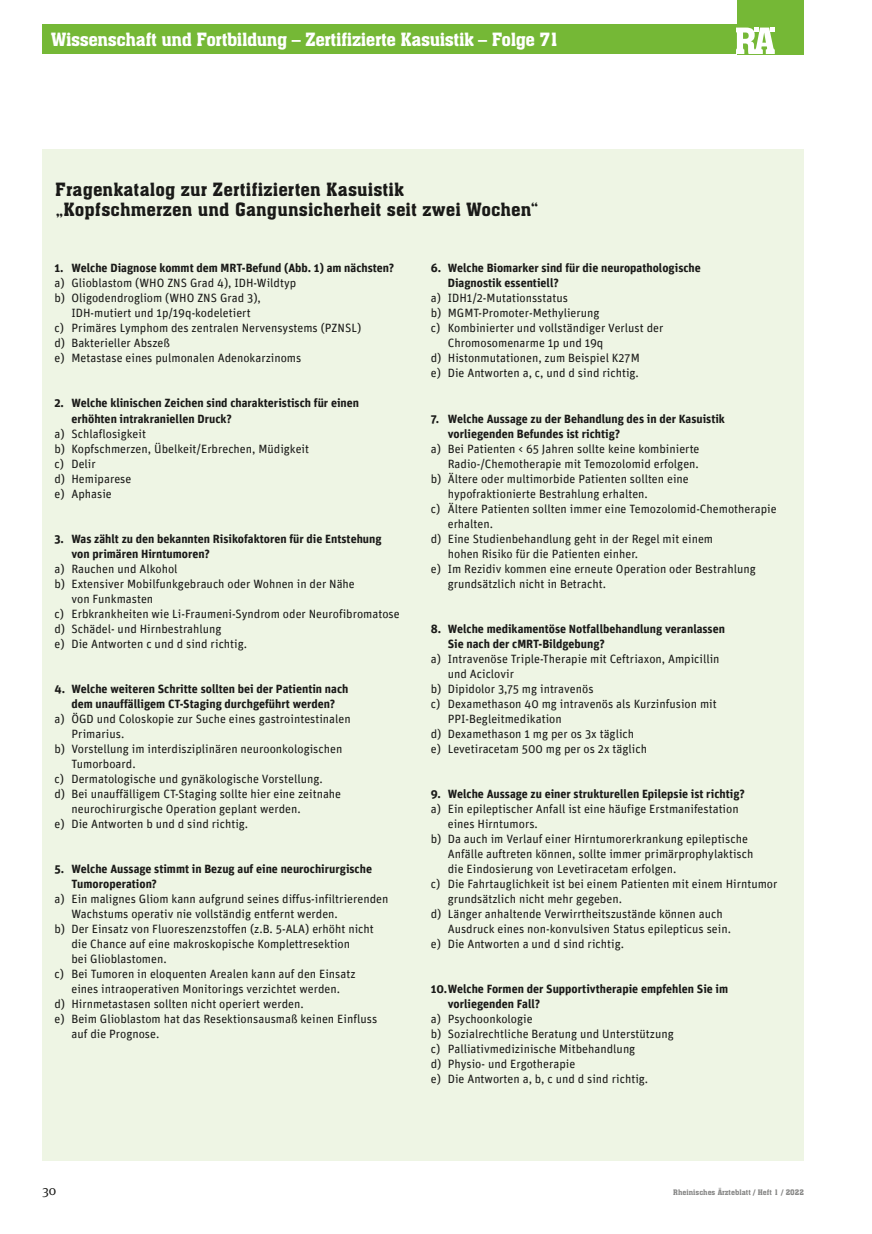
<style>
.page{position:relative;width:872px;height:1234px;background:#fff}
.page>*{position:absolute;margin:0;border:0;box-sizing:border-box;transform-origin:0 0}
.t1{font:18px/19.5px "Aachen BT";letter-spacing:.005em;color:#1a1a18}
.t2{font:18px "Aachen BT";letter-spacing:-.025em;color:#fff}
.t3{font:13.5px "Meta Serif OT";color:#1a1a18}
.t4{font:12px/15px "Unit";color:#1a1a18}
.t5{font:700 12px/15px "Unit";color:#1a1a18}
.t6{font:7.5px "Aachen BT";color:#878786}
</style>
<div class="page">
<div style="left:43px;top:25px;width:694px;height:29px;background:#75b836"></div>
<div style="left:737px;top:0;width:67px;height:54px;background:#75b836"></div>
<svg style="left:737px;top:28px;width:37px;height:26px"></svg>
<div style="left:43px;top:149px;width:761px;height:1011px;background:#eef5e4"></div>
<h1 class="t2" style="left:51px;top:28px;width:510px">Wissenschaft und Fortbildung – Zertifizierte Kasuistik – Folge 71</h1>
<h1 class="t1" style="left:55px;top:180px;width:485px">Fragenkatalog zur Zertifizierten Kasuistik „Kopfschmerzen und Gangunsicherheit seit zwei Wochen“</h1>
<p class="t5" style="left:54px;top:260px;width:341px">1. Welche Diagnose kommt dem MRT-Befund (Abb. 1) am nächsten?</p>
<p class="t4" style="left:54px;top:275px;width:243px">a) Glioblastom (WHO ZNS Grad 4), IDH-Wildtyp</p>
<p class="t4" style="left:54px;top:290px;width:208px">b) Oligodendrogliom (WHO ZNS Grad 3),</p>
<p class="t4" style="left:71px;top:305px;width:181px">IDH-mutiert und 1p/19q-kodeletiert</p>
<p class="t4" style="left:54px;top:320px;width:308px">c) Primäres Lymphom des zentralen Nervensystems (PZNSL)</p>
<p class="t4" style="left:54px;top:335px;width:117px">d) Bakterieller Abszeß</p>
<p class="t4" style="left:54px;top:350px;width:248px">e) Metastase eines pulmonalen Adenokarzinoms</p>
<p class="t5" style="left:71px;top:395px;width:289px;text-indent:-17px">2. Welche klinischen Zeichen sind charakteristisch für einen erhöhten intrakraniellen Druck?</p>
<p class="t4" style="left:54px;top:425px;width:256px">a) Schlaflosigkeit<br>b) Kopfschmerzen, Übelkeit/Erbrechen, Müdigkeit c) Delir<br>d) Hemiparese<br>e) Aphasie</p>
<p class="t5" style="left:71px;top:530px;width:312px;text-indent:-17px">3. Was zählt zu den bekannten Risikofaktoren für die Entstehung von primären Hirntumoren?</p>
<p class="t4" style="left:54px;top:560px;width:125px">a) Rauchen und Alkohol</p>
<p class="t4" style="left:54px;top:575px;width:302px">b) Extensiver Mobilfunkgebrauch oder Wohnen in der Nähe</p>
<p class="t4" style="left:71px;top:590px;width:83px">von Funkmasten</p>
<p class="t4" style="left:54px;top:605px;width:347px">c) Erbkrankheiten wie Li-Fraumeni-Syndrom oder Neurofibromatose</p>
<p class="t4" style="left:54px;top:620px;width:169px">d) Schädel- und Hirnbestrahlung</p>
<p class="t4" style="left:54px;top:635px;width:194px">e) Die Antworten c und d sind richtig.</p>
<p class="t5" style="left:54px;top:680px;width:295px;text-align:center">4. Welche weiteren Schritte sollten bei der Patientin nach dem unauffälligem CT-Staging durchgeführt werden?</p>
<p class="t4" style="left:54px;top:710px;width:298px">a) ÖGD und Coloskopie zur Suche eines gastrointestinalen</p>
<p class="t4" style="left:71px;top:725px;width:54px">Primarius.</p>
<p class="t4" style="left:54px;top:740px;width:289px">b) Vorstellung im interdisziplinären neuroonkologischen</p>
<p class="t4" style="left:71px;top:755px;width:66px">Tumorboard.</p>
<p class="t4" style="left:54px;top:770px;width:270px">c) Dermatologische und gynäkologische Vorstellung.</p>
<p class="t4" style="left:54px;top:785px;width:288px">d) Bei unauffälligem CT-Staging sollte hier eine zeitnahe</p>
<p class="t4" style="left:71px;top:800px;width:231px">neurochirurgische Operation geplant werden.</p>
<p class="t4" style="left:54px;top:815px;width:195px">e) Die Antworten b und d sind richtig.</p>
<p class="t5" style="left:71px;top:860px;width:302px;text-indent:-17px">5. Welche Aussage stimmt in Bezug auf eine neurochirurgische<br>Tumoroperation?</p>
<p class="t4" style="left:54px;top:890px;width:335px">a) Ein malignes Gliom kann aufgrund seines diffus-infiltrierenden</p>
<p class="t4" style="left:71px;top:905px;width:268px">Wachstums operativ nie vollständig entfernt werden.</p>
<p class="t4" style="left:54px;top:920px;width:321px">b) Der Einsatz von Fluoreszenzstoffen (z.B. 5-ALA) erhöht nicht</p>
<p class="t4" style="left:71px;top:935px;width:280px">die Chance auf eine makroskopische Komplettresektion</p>
<p class="t4" style="left:71px;top:950px;width:97px">bei Glioblastomen.</p>
<p class="t4" style="left:54px;top:965px;width:303px">c) Bei Tumoren in eloquenten Arealen kann auf den Einsatz</p>
<p class="t4" style="left:71px;top:980px;width:270px">eines intraoperativen Monitorings verzichtet werden.</p>
<p class="t4" style="left:54px;top:995px;width:251px">d) Hirnmetastasen sollten nicht operiert werden.</p>
<p class="t4" style="left:54px;top:1010px;width:324px">e) Beim Glioblastom hat das Resektionsausmaß keinen Einfluss</p>
<p class="t4" style="left:71px;top:1025px;width:89px">auf die Prognose.</p>
<p class="t5" style="left:448px;top:260px;width:255px;text-indent:-17px">6. Welche Biomarker sind für die neuropathologische<br>Diagnostik essentiell?</p>
<p class="t4" style="left:431px;top:290px;width:139px">a) IDH1/2-Mutationsstatus</p>
<p class="t4" style="left:431px;top:305px;width:170px">b) MGMT-Promoter-Methylierung</p>
<p class="t4" style="left:431px;top:320px;width:234px">c) Kombinierter und vollständiger Verlust der</p>
<p class="t4" style="left:448px;top:335px;width:157px">Chromosomenarme 1p und 19q</p>
<p class="t4" style="left:431px;top:350px;width:210px">d) Histonmutationen, zum Beispiel K27M</p>
<p class="t4" style="left:431px;top:365px;width:210px">e) Die Antworten a, c, und d sind richtig.</p>
<p class="t5" style="left:448px;top:410px;width:279px;text-indent:-17px">7. Welche Aussage zu der Behandlung des in der Kasuistik vorliegenden Befundes ist richtig?</p>
<p class="t4" style="left:431px;top:440px;width:270px">a) Bei Patienten &lt; 65 Jahren sollte keine kombinierte</p>
<p class="t4" style="left:448px;top:455px;width:253px">Radio-/Chemotherapie mit Temozolomid erfolgen.</p>
<p class="t4" style="left:431px;top:470px;width:259px">b) Ältere oder multimorbide Patienten sollten eine</p>
<p class="t4" style="left:448px;top:485px;width:202px">hypofraktionierte Bestrahlung erhalten.</p>
<p class="t4" style="left:431px;top:500px;width:347px">c) Ältere Patienten sollten immer eine Temozolomid-Chemotherapie</p>
<p class="t4" style="left:448px;top:515px;width:47px">erhalten.</p>
<p class="t4" style="left:431px;top:530px;width:284px">d) Eine Studienbehandlung geht in der Regel mit einem</p>
<p class="t4" style="left:448px;top:545px;width:192px">hohen Risiko für die Patienten einher.</p>
<p class="t4" style="left:431px;top:560px;width:326px">e) Im Rezidiv kommen eine erneute Operation oder Bestrahlung</p>
<p class="t4" style="left:448px;top:575px;width:160px">grundsätzlich nicht in Betracht.</p>
<p class="t5" style="left:448px;top:620px;width:279px;text-indent:-17px">8. Welche medikamentöse Notfallbehandlung veranlassen<br>Sie nach der cMRT-Bildgebung?</p>
<p class="t4" style="left:431px;top:650px;width:290px">a) Intravenöse Triple-Therapie mit Ceftriaxon, Ampicillin</p>
<p class="t4" style="left:448px;top:665px;width:68px">und Aciclovir</p>
<p class="t4" style="left:431px;top:680px;width:164px">b) Dipidolor 3,75 mg intravenös</p>
<p class="t4" style="left:431px;top:695px;width:287px">c) Dexamethason 40 mg intravenös als Kurzinfusion mit</p>
<p class="t4" style="left:448px;top:710px;width:115px">PPI-Begleitmedikation</p>
<p class="t4" style="left:431px;top:725px;width:205px">d) Dexamethason 1 mg per os 3x täglich</p>
<p class="t4" style="left:431px;top:740px;width:218px">e) Levetiracetam 500 mg per os 2x täglich</p>
<p class="t5" style="left:431px;top:785px;width:315px">9. Welche Aussage zu einer strukturellen Epilepsie ist richtig?</p>
<p class="t4" style="left:431px;top:800px;width:309px">a) Ein epileptischer Anfall ist eine häufige Erstmanifestation</p>
<p class="t4" style="left:448px;top:815px;width:92px">eines Hirntumors.</p>
<p class="t4" style="left:431px;top:830px;width:319px">b) Da auch im Verlauf einer Hirntumorerkrankung epileptische</p>
<p class="t4" style="left:448px;top:845px;width:307px">Anfälle auftreten können, sollte immer primärprophylaktisch</p>
<p class="t4" style="left:448px;top:860px;width:230px">die Eindosierung von Levetiracetam erfolgen.</p>
<p class="t4" style="left:431px;top:875px;width:348px">c) Die Fahrtauglichkeit ist bei einem Patienten mit einem Hirntumor</p>
<p class="t4" style="left:448px;top:890px;width:176px">grundsätzlich nicht mehr gegeben.</p>
<p class="t4" style="left:431px;top:905px;width:293px">d) Länger anhaltende Verwirrtheitszustände können auch</p>
<p class="t4" style="left:448px;top:920px;width:285px">Ausdruck eines non-konvulsiven Status epilepticus sein.</p>
<p class="t4" style="left:431px;top:935px;width:195px">e) Die Antworten a und d sind richtig.</p>
<p class="t5" style="left:448px;top:980px;width:282px;text-indent:-17px">10.Welche Formen der Supportivtherapie empfehlen Sie im vorliegenden Fall?</p>
<p class="t4" style="left:431px;top:1010px;width:244px">a) Psychoonkologie<br>b) Sozialrechtliche Beratung und Unterstützung c) Palliativmedizinische Mitbehandlung<br>d) Physio- und Ergotherapie<br>e) Die Antworten a, b, c und d sind richtig.</p>
<p class="t3" style="left:43px;top:1181px;width:15px">30</p>
<p class="t6" style="left:673px;top:1187px;width:132px">Rheinisches Ärzteblatt / Heft 1 / 2022</p>
</div>
